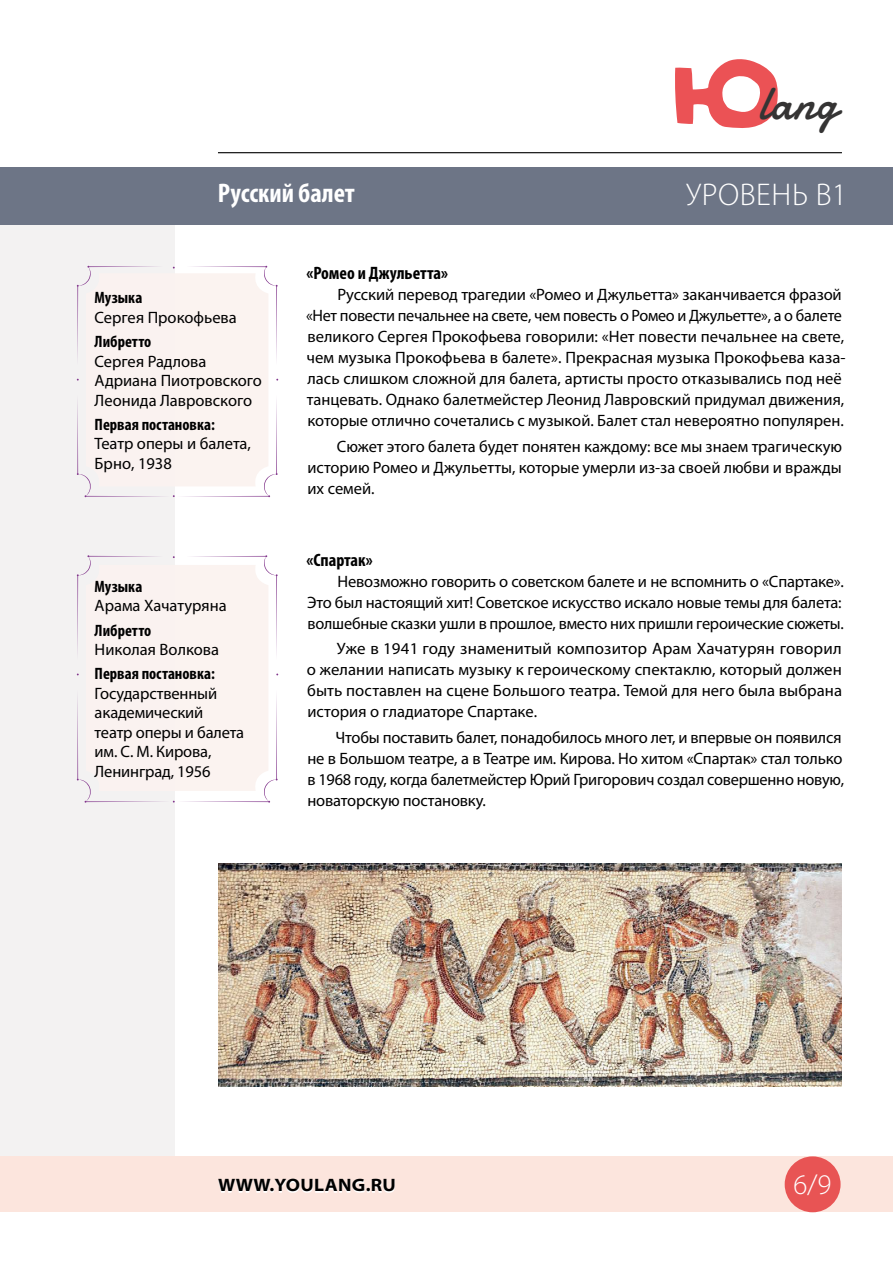
<style>
.page{position:relative;width:893px;height:1263px;background:#fff}
.page>*{position:absolute;margin:0;border:0;box-sizing:border-box;transform-origin:0 0}
.t1{font:48.45px "Damion";color:#353434}
.t2{font:300 31.5px "Myriad Pro";letter-spacing:.02em;color:#fff}
.t3{font:300 28.5px "Myriad Pro";color:#fff}
.t4{font:700 condensed 27px "Myriad Pro";color:#fff}
.t5{font:700 condensed 18px "Myriad Pro";color:#000}
.t6{font:700 semi-expanded 18px "Myriad Pro";letter-spacing:.02em;color:#000}
.t7{font:16.5px/21px "Myriad Pro";letter-spacing:-.01em;color:#000}
.t8{font:700 condensed 16.5px "Myriad Pro";color:#000}
</style>
<div class="page">
<div style="left:0;top:201px;width:174px;height:968px;background:#f3f2f2"></div>
<div style="left:0;top:167px;width:893px;height:57px;background:#6d7586"></div>
<div style="left:0;top:1156px;width:893px;height:56px;background:#fce5dd"></div>
<svg style="left:218px;top:1180px;width:177px;height:13px"></svg>
<div style="left:785px;top:1156px;width:56px;height:56px;background:#e85454;border-radius:50%"></div>
<hr style="left:218px;top:152px;width:624px;height:1px;background:#000">
<svg style="left:675px;top:59px;width:103px;height:69px"></svg>
<img style="left:219px;top:864px;width:623px;height:222px">
<svg style="left:77px;top:266px;width:201px;height:231px"></svg>
<svg style="left:77px;top:555px;width:201px;height:248px"></svg>
<h1 class="t1" style="left:759px;top:70px;width:80px">lang</h1>
<h3 class="t4" style="left:218px;top:178px;width:138px">Русский балет</h3>
<h2 class="t2" style="left:686px;top:177px;width:163px">УРОВЕНЬ B1</h2>
<p class="t8" style="left:95px;top:289px;width:49px">Музыка</p>
<p class="t7" style="left:95px;top:307px;width:144px">Сергея Прокофьева</p>
<p class="t8" style="left:95px;top:333px;width:58px">Либретто</p>
<p class="t7" style="left:95px;top:352px;width:169px;line-height:19.5px">Сергея Радлова<br>Адриана Пиотровского<br>Леонида Лавровского</p>
<p class="t8" style="left:95px;top:415px;width:122px">Первая постановка:</p>
<p class="t7" style="left:95px;top:434px;width:158px;line-height:19.5px">Театр оперы и балета,<br>Брно, 1938</p>
<p class="t8" style="left:95px;top:577px;width:49px">Музыка</p>
<p class="t7" style="left:95px;top:596px;width:134px">Арама Хачатуряна</p>
<p class="t8" style="left:95px;top:621px;width:58px">Либретто</p>
<p class="t7" style="left:95px;top:639px;width:126px">Николая Волкова</p>
<p class="t8" style="left:95px;top:664px;width:122px">Первая постановка:</p>
<p class="t7" style="left:95px;top:684px;width:151px;line-height:19.5px">Государственный академический театр оперы и балета им. С. М. Кирова,<br>Ленинград, 1956</p>
<p class="t5" style="left:306px;top:263px;width:143px">«Ромео и Джульетта»</p>
<p class="t7" style="left:306px;top:285px;width:541px;text-indent:31px">Русский перевод трагедии «Ромео и Джульетта» заканчивается фразой «Нет повести печальнее на свете, чем повесть о Ромео и Джульетте», а о балете великого Сергея Прокофьева говорили: «Нет повести печальнее на свете, чем музыка Прокофьева в балете». Прекрасная музыка Прокофьева каза&shy;лась слишком сложной для балета, артисты просто отказывались под неё танцевать. Однако балетмейстер Леонид Лавровский придумал движения, которые отлично сочетались с музыкой. Балет стал невероятно популярен.</p>
<p class="t7" style="left:307px;top:436px;width:536px;text-align:justify;text-indent:29px">Сюжет этого балета будет понятен каждому: все мы знаем трагическую историю Ромео и Джульетты, которые умерли из-за своей любви и вражды их семей.</p>
<p class="t5" style="left:306px;top:550px;width:68px">«Спартак»</p>
<p class="t7" style="left:307px;top:571px;width:538px;text-indent:30px">Невозможно говорить о советском балете и не вспомнить о «Спартаке».<br>Это был настоящий хит! Советское искусство искало новые темы для балета: волшебные сказки ушли в прошлое, вместо них пришли героические сюжеты.</p>
<p class="t7" style="left:307px;top:638px;width:537px;text-align:justify;text-indent:30px">Уже в 1941 году знаменитый композитор Арам Хачатурян говорил о желании написать музыку к героическому спектаклю, который должен быть поставлен на сцене Большого театра. Темой для него была выбрана история о гладиаторе Спартаке.</p>
<p class="t7" style="left:307px;top:727px;width:538px;text-indent:28px">Чтобы поставить балет, понадобилось много лет, и впервые он появился не в Большом театре, а в Театре им. Кирова. Но хитом «Спартак» стал только в 1968 году, когда балетмейстер Юрий Григорович создал совершенно новую, новаторскую постановку.</p>
<p class="t6" style="left:218px;top:1175px;width:179px">WWW.YOULANG.RU</p>
<h3 class="t3" style="left:793px;top:1169px;width:39px">6/9</h3>
</div>
